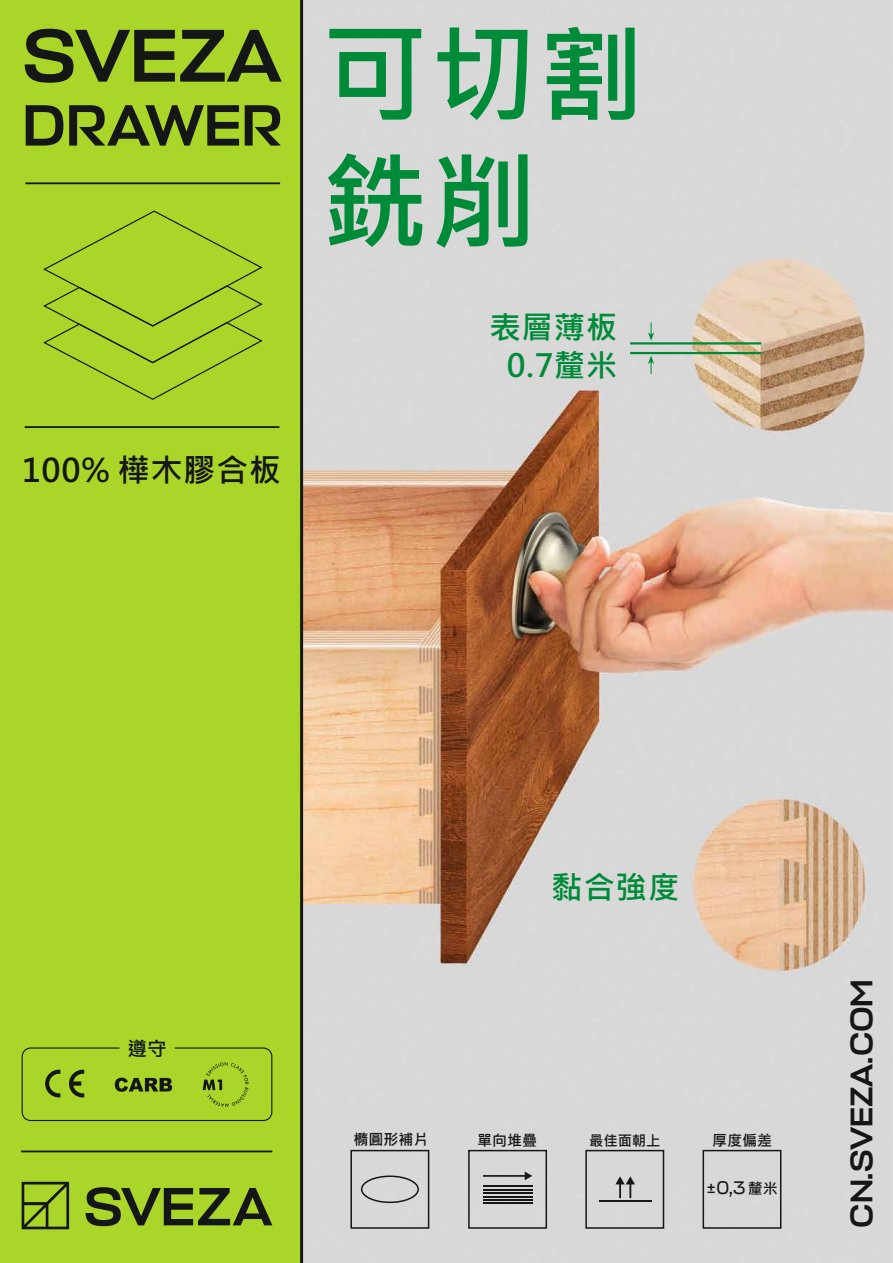
<style>
.page{position:relative;width:893px;height:1263px;background:#fff}
.page>*{position:absolute;margin:0;border:0;box-sizing:border-box;transform-origin:0 0}
.t1{font:700 105.6px/126.8px "Microsoft Jheng Hei";color:#008b39}
.t2{font:500 75px "Stapel";color:#151616}
.t3{font:500 58.5px "Stapel";color:#151616}
.t4{font:700 32.1px "Microsoft Jheng Hei";letter-spacing:.02em;color:#151616}
.t5{font:700 31.5px/37.8px "Microsoft Jheng Hei";letter-spacing:.02em;color:#008b39;text-align:center}
.t6{font:500 31.5px "Stapel";color:#151616}
.t7{font:700 19.65px "Microsoft Jheng Hei";color:#151616}
.t8{font:18.3px "Stapel";color:#151616}
.t9{font:700 15px "Microsoft Jheng Hei";color:#151616}
.t10{font:700 14.25px "Microsoft Jheng Hei";color:#151616}
.s1{color:#008a3a}
</style>
<div class="page">
<div style="left:303px;top:1193px;width:590px;height:70px;background:#d8d8d8"></div>
<img style="left:303px;top:0;width:590px;height:1193px">
<hr style="left:630px;top:342px;width:131px;height:2px;background:#008b39">
<hr style="left:630px;top:352px;width:131px;height:2px;background:#008b39">
<svg style="left:648px;top:322px;width:6px;height:19px"></svg>
<svg style="left:648px;top:356px;width:6px;height:18px"></svg>
<div style="left:0;top:0;width:302px;height:1263px;background:#aad529"></div>
<hr style="left:300px;top:0;width:3px;height:1263px;background:#151616">
<hr style="left:25px;top:426px;width:254px;height:2px;background:#151616">
<hr style="left:25px;top:182px;width:255px;height:2px;background:#151616">
<svg style="left:43px;top:210px;width:220px;height:190px"></svg>
<div style="left:350px;top:1150px;width:79px;height:79px;border:2px solid #151616"></div>
<hr style="left:483px;top:1185px;width:49px;height:2px;background:#151616">
<hr style="left:483px;top:1189px;width:49px;height:1px;background:#151616">
<hr style="left:483px;top:1192px;width:49px;height:2px;background:#151616">
<hr style="left:483px;top:1196px;width:49px;height:1px;background:#151616">
<hr style="left:483px;top:1199px;width:49px;height:2px;background:#151616">
<hr style="left:483px;top:1202px;width:49px;height:2px;background:#151616">
<svg style="left:483px;top:1171px;width:49px;height:9px"></svg>
<hr style="left:599px;top:1200px;width:52px;height:2px;background:#151616">
<svg style="left:615px;top:1176px;width:20px;height:22px"></svg>
<div style="left:361px;top:1175px;width:58px;height:28px;border:2px solid #151616;border-radius:50%"></div>
<div style="left:468px;top:1150px;width:79px;height:79px;border:2px solid #151616"></div>
<div style="left:585px;top:1150px;width:79px;height:79px;border:2px solid #151616"></div>
<div style="left:703px;top:1150px;width:78px;height:79px;border:2px solid #151616"></div>
<hr style="left:21px;top:1150px;width:251px;height:2px;background:#151616">
<svg style="left:22px;top:1182px;width:47px;height:47px"></svg>
<svg style="left:86px;top:1187px;width:186px;height:39px"></svg>
<svg style="left:22px;top:1047px;width:250px;height:74px"></svg>
<h2 class="t2" style="left:23px;top:9px;width:261px">SVEZA</h2>
<h3 class="t3" style="left:23px;top:89px;width:262px">DRAWER</h3>
<h3 class="t4" style="left:22px;top:453px;width:261px">100% 樺⽊膠合板</h3>
<h1 class="t1" style="left:322px;top:10px;width:323px">可切割銑削</h1>
<h3 class="t5" style="left:489px;top:308px;width:129px">表層薄板<br>0.7<span class="s1">釐米</span></h3>
<h3 class="t7" style="left:127px;top:1039px;width:41px">遵守</h3>
<h3 class="t5" style="left:551px;top:868px;width:129px">黏合強度</h3>
<p class="t9" style="left:353px;top:1132px;width:76px">橢圓形補片</p>
<p class="t9" style="left:477px;top:1133px;width:61px">單向堆疊</p>
<p class="t10" style="left:589px;top:1133px;width:73px">最佳⾯朝上</p>
<p class="t9" style="left:712px;top:1132px;width:61px">厚度偏差</p>
<p class="t8" style="left:706px;top:1177px;width:41px">±0,3</p>
<p class="t9" style="left:748px;top:1180px;width:31px">釐米</p>
<h3 class="t6" style="left:842px;top:1228px;width:250px;rotate:-90deg">CN.SVEZA.COM</h3>
</div>
